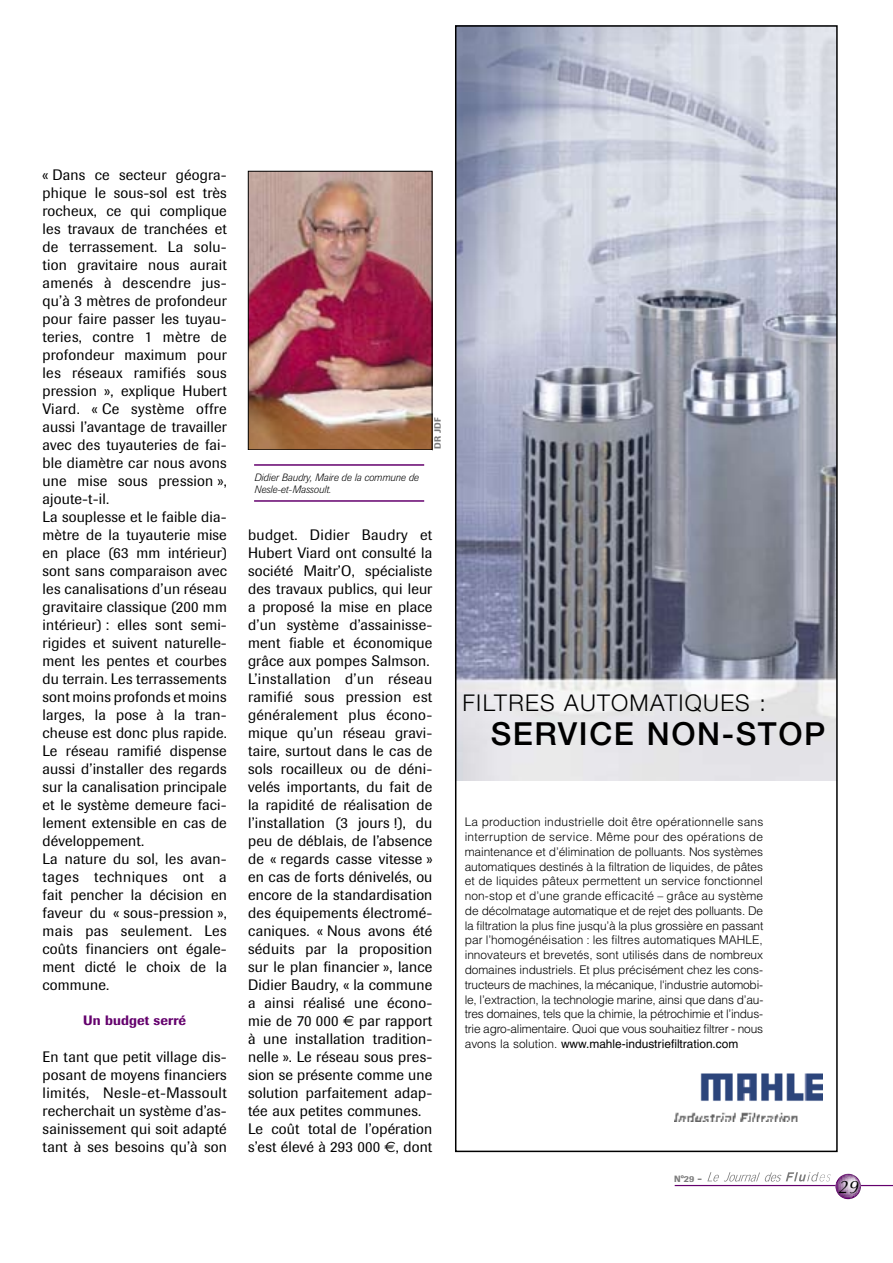
<style>
.page{position:relative;width:893px;height:1263px;background:#fff}
.page>*{position:absolute;margin:0;border:0;box-sizing:border-box;transform-origin:0 0}
.t1{font:500 31.8px "Helvetica Neue";letter-spacing:.05em;color:#000}
.t2{font:300 23.1px "Helvetica Neue";letter-spacing:.055em;color:#000}
.t3{font:italic 18px "Optima";color:#000}
.t4{font:15px/18px "Imago";letter-spacing:.01em;color:#000}
.t5{font:500 13.5px "Imago";color:#64006d}
.t6{font:300 11.85px/14.7px "Helvetica";letter-spacing:-.015em;color:#000;text-align:justify}
.t7{font:italic 300 10.5px/12px "Imago";color:#000}
.t8{font:500 9px "Imago";letter-spacing:.02em;color:#7c7c7c}
.s1{font-family:"Euro Sans"}
.s2{font-weight:400}
.s3{font-size:10.5px}
</style>
<div class="page">
<hr style="left:675px;top:1185px;width:218px;height:1px;background:#64006d">
<svg style="left:707px;top:1172px;width:154px;height:27px"></svg>
<svg style="left:458px;top:28px;width:377px;height:1094px"></svg>
<div style="left:455px;top:25px;width:383px;height:1127px;border:2px solid #000"></div>
<img style="left:250px;top:173px;width:180px;height:275px">
<div style="left:248px;top:171px;width:184px;height:279px;border:1px solid #000"></div>
<hr style="left:254px;top:464px;width:170px;height:2px;background:#64006d">
<hr style="left:254px;top:500px;width:170px;height:2px;background:#64006d">
<p class="t4" style="left:42px;top:166px;width:186px">« Dans ce secteur géogra&shy;phique le sous-sol est très rocheux, ce qui complique les travaux de tranchées et de terrassement. La solu&shy;tion gravitaire nous aurait amenés à descendre jus&shy;qu’à 3 mètres de profondeur pour faire passer les tuyau&shy;teries, contre 1 mètre de profondeur maximum pour les réseaux ramifiés sous pression », explique Hubert<br>Viard. « Ce système offre aussi l’avantage de travailler avec des tuyauteries de fai&shy;ble diamètre car nous avons une mise sous pression », ajoute-t-il.<br>La souplesse et le faible dia&shy;mètre de la tuyauterie mise en place (63 mm intérieur) sont sans comparaison avec les canalisations d’un réseau gravitaire classique (200 mm intérieur) : elles sont semi&shy;rigides et suivent naturelle&shy;ment les pentes et courbes du terrain. Les terrassements sont moins profonds et moins larges, la pose à la tran&shy;cheuse est donc plus rapide.<br>Le réseau ramifié dispense aussi d’installer des regards sur la canalisation principale et le système demeure faci&shy;lement extensible en cas de développement.<br>La nature du sol, les avan&shy;tages techniques ont a fait pencher la décision en faveur du « sous-pression », mais pas seulement. Les coûts financiers ont égale&shy;ment dicté le choix de la commune.</p>
<p class="t5" style="left:83px;top:1012px;width:104px">Un budget serré</p>
<p class="t4" style="left:43px;top:1048px;width:186px;text-align:justify">En tant que petit village dis&shy;posant de moyens financiers limités, Nesle-et-Massoult recherchait un système d’as&shy;sainissement qui soit adapté tant à ses besoins qu’à son</p>
<p class="t7" style="left:254px;top:471px;width:166px">Didier Baudry, Maire de la commune de<br>Nesle-et-Massoult.</p>
<p class="t8" style="left:432px;top:449px;width:33px;rotate:-90deg">DR JDF</p>
<p class="t4" style="left:248px;top:526px;width:186px">budget. Didier Baudry et<br>Hubert Viard ont consulté la société Maitr’O, spécialiste des travaux publics, qui leur a proposé la mise en place d’un système d’assainisse&shy;ment fiable et économique grâce aux pompes Salmson.<br>L’installation d’un réseau ramifié sous pression est généralement plus écono&shy;mique qu’un réseau gravi&shy;taire, surtout dans le cas de sols rocailleux ou de déni&shy;velés importants, du fait de la rapidité de réalisation de l’installation (3 jours !), du peu de déblais, de l’absence de « regards casse vitesse » en cas de forts dénivelés, ou encore de la standardisation des équipements électromé&shy;caniques. « Nous avons été séduits par la proposition sur le plan financier », lance<br>Didier Baudry, « la commune a ainsi réalisé une écono&shy;mie de 70 000 <span class="s1">€</span> par rapport à une installation tradition&shy;nelle ». Le réseau sous pres&shy;sion se présente comme une solution parfaitement adap&shy;tée aux petites communes.<br>Le coût total de l’opération s’est élevé à 293 000 <span class="s1">€</span>, dont</p>
<h2 class="t2" style="left:463px;top:689px;width:305px">FILTRES AUTOMATIQUES :</h2>
<h1 class="t1" style="left:491px;top:715px;width:336px">SERVICE NON-STOP</h1>
<p class="t6" style="left:465px;top:814px;width:300px">La production industrielle doit être opérationnelle sans interruption de service. Même pour des opérations de maintenance et d’élimination de polluants. Nos systèmes automatiques destinés à la filtration de liquides, de pâtes et de liquides pâteux permettent un service fonctionnel non-stop et d’une grande efficacité – grâce au système de décolmatage automatique et de rejet des polluants. De la filtration la plus fine jusqu’à la plus grossière en passant par l’homogénéisation : les filtres automatiques MAHLE, innovateurs et brevetés, sont utilisés dans de nombreux domaines industriels. Et plus précisément chez les cons&shy;tructeurs de machines, la mécanique, l'industrie automobi&shy;le, l’extraction, la technologie marine, ainsi que dans d’au&shy;tres domaines, tels que la chimie, la pétrochimie et l’indus&shy;trie agro-alimentaire. Quoi que vous souhaitiez filtrer - nous avons la solution. <span class="s2">www.mahle-industriefiltration.com</span></p>
<p class="t8" style="left:674px;top:1174px;width:29px">N°29 <span class="s3">-</span></p>
<p class="t3" style="left:838px;top:1176px;width:12px">29</p>
</div>
